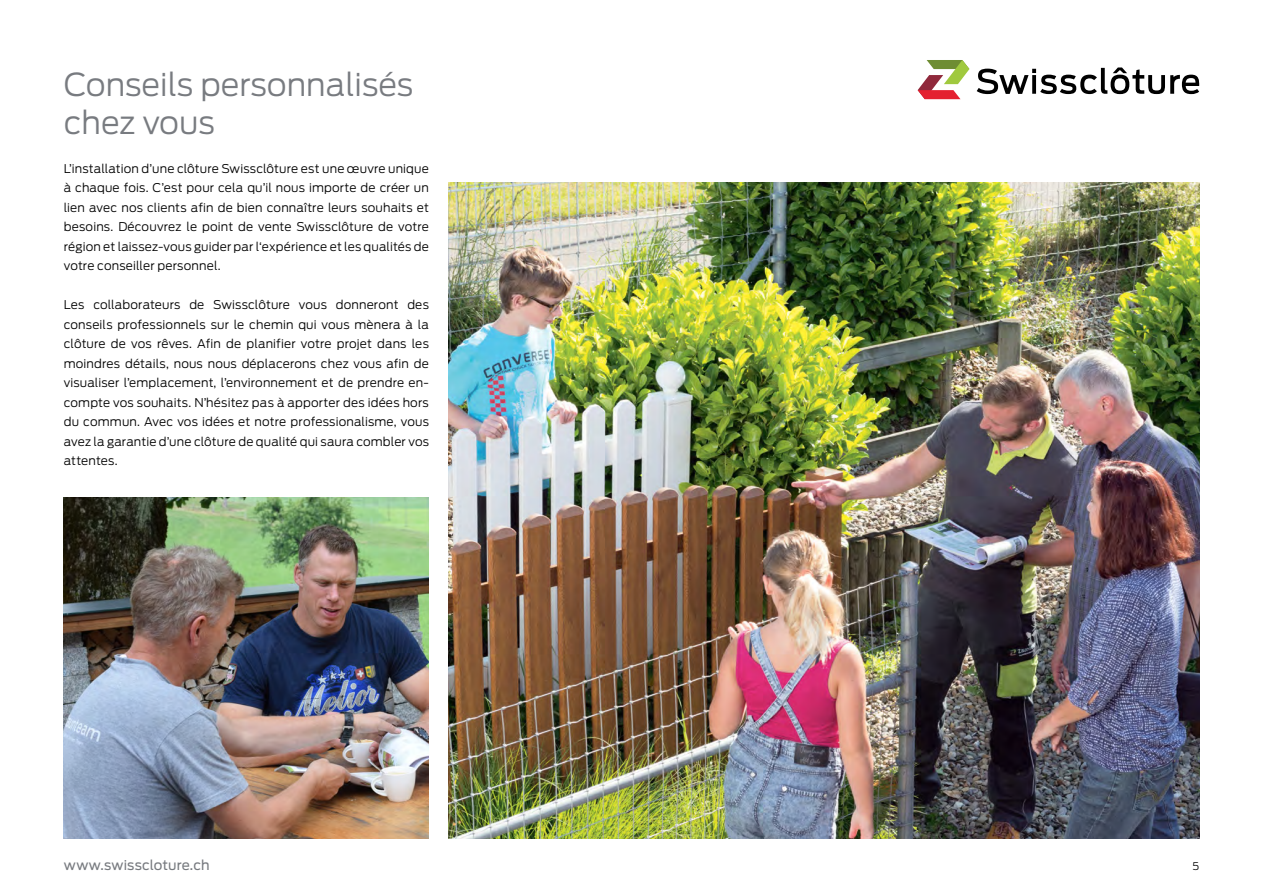
<style>
.page{position:relative;width:1263px;height:893px;background:#fff}
.page>*{position:absolute;margin:0;border:0;box-sizing:border-box;transform-origin:0 0}
.t1{font:300 31.5px/37.8px "Antenna";color:#787b80}
.t2{font:13.5px "Antenna";letter-spacing:.01em;color:#787b80}
.t3{font:300 12px/19.5px "Antenna";letter-spacing:.01em;color:#000;text-align:justify}
.t4{font:300 10.5px "Antenna";color:#000}
</style>
<div class="page">
<svg style="left:977px;top:67px;width:222px;height:27px"></svg>
<svg style="left:918px;top:60px;width:51px;height:39px"></svg>
<img style="left:64px;top:497px;width:365px;height:342px">
<img style="left:449px;top:182px;width:750px;height:657px">
<h1 class="t1" style="left:64px;top:66px;width:351px">Conseils personnalisés chez vous</h1>
<p class="t3" style="left:64px;top:159px;width:367px">L’installation d’une clôture Swissclôture est une œuvre unique à chaque fois. C’est pour cela qu’il nous importe de créer un lien avec nos clients afin de bien connaître leurs souhaits et besoins. Découvrez le point de vente Swissclôture de votre région et laissez-vous guider par l‘expérience et les qualités de votre conseiller personnel.</p>
<p class="t3" style="left:64px;top:295px;width:367px">Les collaborateurs de Swissclôture vous donneront des conseils professionnels sur le chemin qui vous mènera à la clôture de vos rêves. Afin de planifier votre projet dans les moindres détails, nous nous déplacerons chez vous afin de visualiser l’emplacement, l’environnement et de prendre en&shy;compte vos souhaits. N’hésitez pas à apporter des idées hors du commun. Avec vos idées et notre professionalisme, vous avez la garantie d’une clôture de qualité qui saura combler vos attentes.</p>
<p class="t2" style="left:64px;top:857px;width:147px">www.swisscloture.ch</p>
<p class="t4" style="left:1192px;top:860px;width:8px">5</p>
</div>
